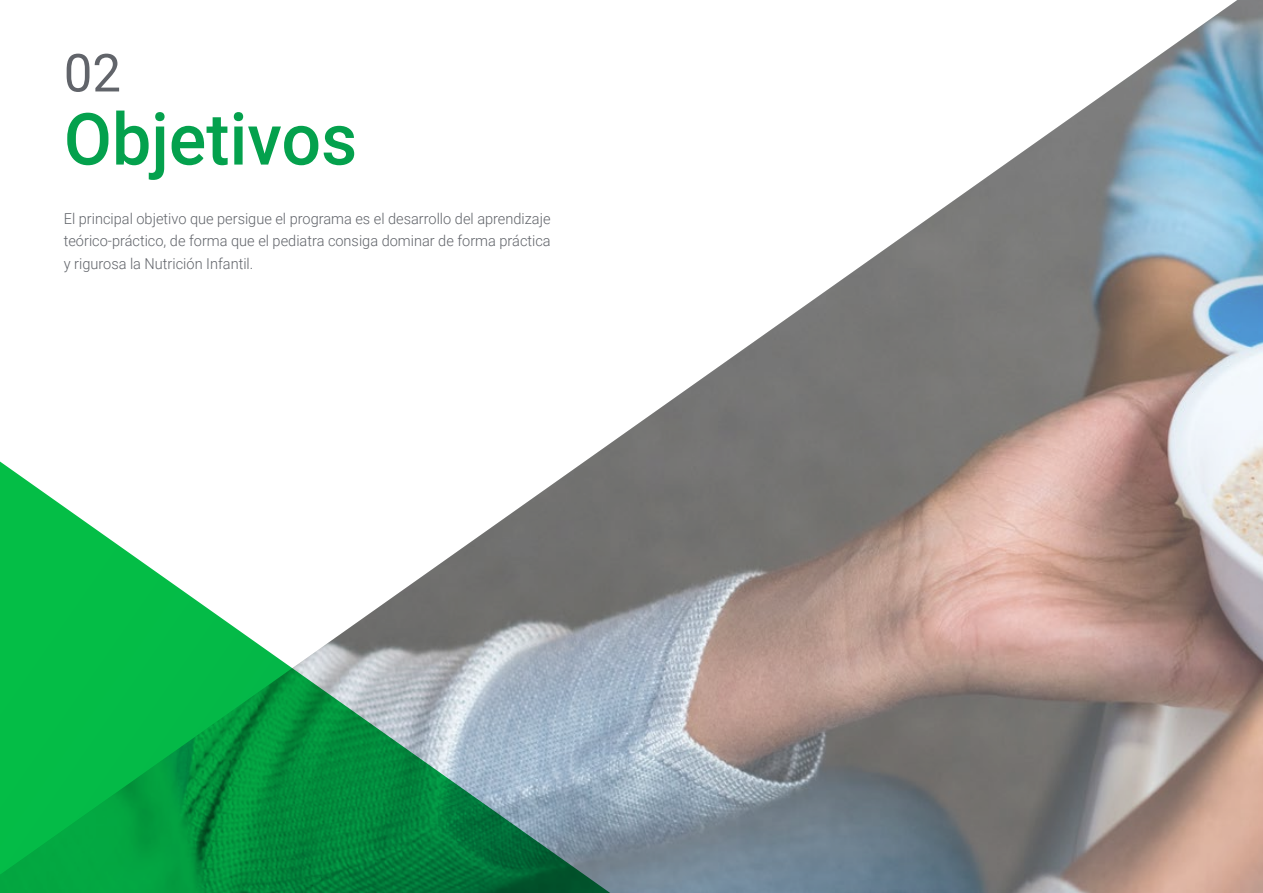
<style>
.page{position:relative;width:1263px;height:893px;background:#fff}
.page>*{position:absolute;margin:0;border:0;box-sizing:border-box;transform-origin:0 0}
.t1{font:500 72px "Roboto";color:#04a14d}
.t2{font:52.5px "Roboto";color:#61646a}
.t3{font:300 15px/22.5px "Roboto";color:#61646a;text-align:justify}
</style>
<div class="page">
<img style="left:606px;top:0;width:657px;height:893px">
<svg style="left:0;top:446px;width:640px;height:447px"></svg>
<h2 class="t2" style="left:64px;top:36px;width:59px">02</h2>
<h1 class="t1" style="left:64px;top:89px;width:295px">Objetivos</h1>
<p class="t3" style="left:64px;top:207px;width:488px">El principal objetivo que persigue el programa es el desarrollo del aprendizaje teórico-práctico, de forma que el pediatra consiga dominar de forma práctica y rigurosa la Nutrición Infantil.</p>
</div>
